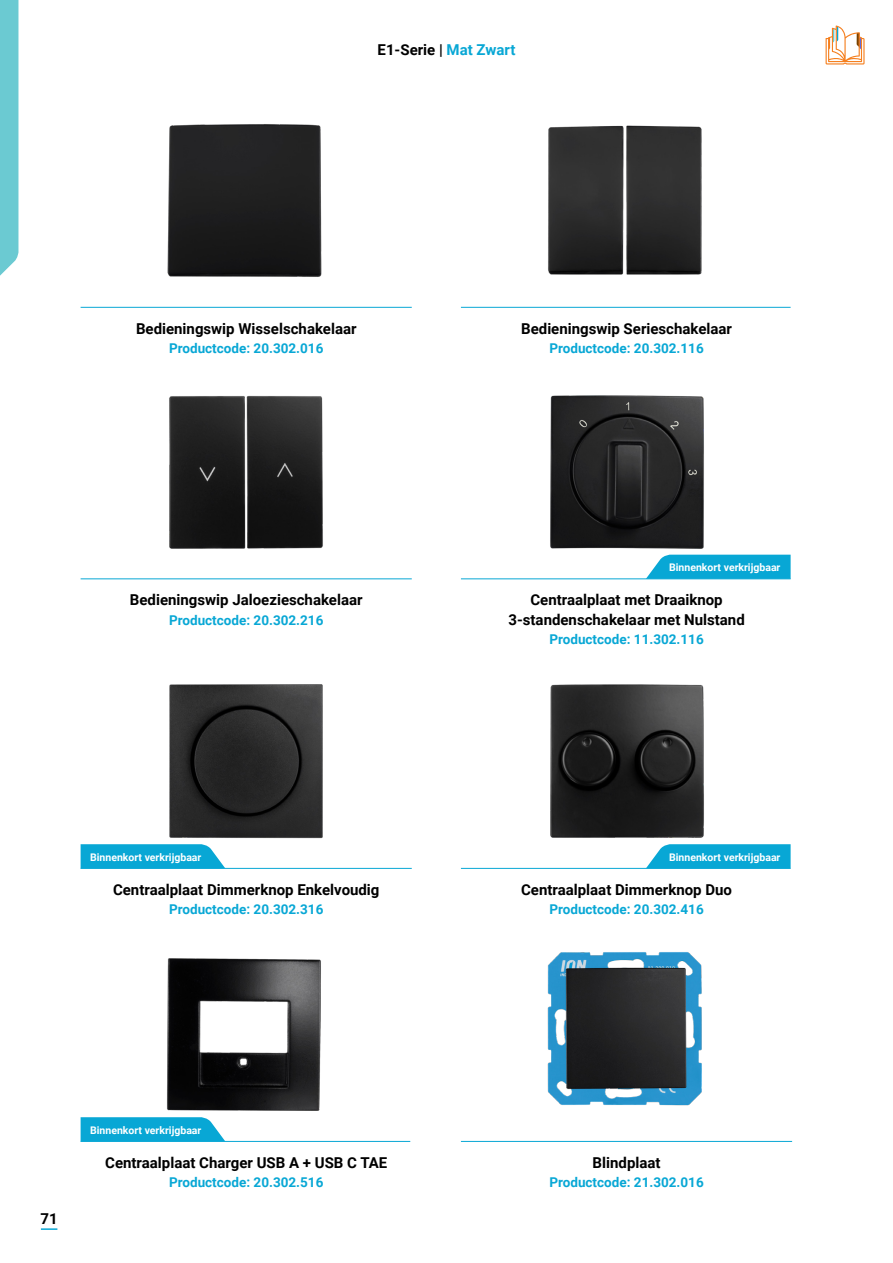
<style>
.page{position:relative;width:893px;height:1263px;background:#fff}
.page>*{position:absolute;margin:0;border:0;box-sizing:border-box;transform-origin:0 0}
.t1{font:700 15px/19.5px "Roboto";color:#000;text-align:center}
.t2{font:700 13.5px "Roboto";color:#08a7d5}
.t3{font:700 10.5px "Roboto";color:#fff}
.s1{color:#08a7d5}
</style>
<div class="page">
<div style="left:0;top:0;width:18px;height:276px;background:#6bcad2"></div>
<svg style="left:41px;top:1228px;width:16px;height:2px"></svg>
<img style="left:550px;top:684px;width:154px;height:154px">
<hr style="left:461px;top:868px;width:330px;height:1px;background:#08a7d5">
<img style="left:169px;top:684px;width:154px;height:155px">
<hr style="left:81px;top:868px;width:331px;height:1px;background:#08a7d5">
<img style="left:548px;top:125px;width:154px;height:150px">
<hr style="left:461px;top:307px;width:330px;height:1px;background:#08a7d5">
<img style="left:167px;top:124px;width:155px;height:153px">
<hr style="left:81px;top:307px;width:331px;height:1px;background:#08a7d5">
<img style="left:550px;top:395px;width:172px;height:160px">
<hr style="left:461px;top:578px;width:330px;height:1px;background:#08a7d5">
<img style="left:169px;top:395px;width:154px;height:154px">
<hr style="left:81px;top:578px;width:331px;height:1px;background:#08a7d5">
<img style="left:167px;top:958px;width:154px;height:153px">
<hr style="left:81px;top:1141px;width:329px;height:1px;background:#08a7d5">
<img style="left:547px;top:952px;width:155px;height:154px">
<hr style="left:461px;top:1141px;width:331px;height:1px;background:#08a7d5">
<svg style="left:646px;top:555px;width:145px;height:24px;background:#18acd7"></svg>
<svg style="left:81px;top:1117px;width:144px;height:24px;background:#19add8"></svg>
<svg style="left:81px;top:844px;width:144px;height:24px;background:#19add8"></svg>
<svg style="left:646px;top:844px;width:145px;height:24px;background:#1aadd8"></svg>
<svg style="left:826px;top:26px;width:38px;height:39px"></svg>
<p class="t1" style="left:378px;top:39px;width:139px">E1-Serie | <span class="s1">Mat Zwart</span></p>
<p class="t1" style="left:136px;top:318px;width:222px">Bedieningswip Wisselschakelaar</p>
<p class="t2" style="left:169px;top:339px;width:156px">Productcode: 20.302.016</p>
<p class="t1" style="left:130px;top:589px;width:234px">Bedieningswip Jaloezieschakelaar</p>
<p class="t2" style="left:169px;top:610px;width:156px">Productcode: 20.302.216</p>
<p class="t1" style="left:521px;top:318px;width:212px">Bedieningswip Serieschakelaar</p>
<p class="t2" style="left:549px;top:339px;width:156px">Productcode: 20.302.116</p>
<p class="t3" style="left:669px;top:560px;width:113px">Binnenkort verkrijgbaar</p>
<p class="t1" style="left:508px;top:589px;width:238px">Centraalplaat met Draaiknop<br>3-standenschakelaar met Nulstand</p>
<p class="t2" style="left:549px;top:630px;width:156px">Productcode: 11.302.116</p>
<p class="t3" style="left:90px;top:849px;width:113px">Binnenkort verkrijgbaar</p>
<p class="t3" style="left:669px;top:849px;width:113px">Binnenkort verkrijgbaar</p>
<p class="t1" style="left:113px;top:879px;width:268px">Centraalplaat Dimmerknop Enkelvoudig</p>
<p class="t2" style="left:169px;top:900px;width:156px">Productcode: 20.302.316</p>
<p class="t1" style="left:521px;top:879px;width:212px">Centraalplaat Dimmerknop Duo</p>
<p class="t2" style="left:549px;top:900px;width:156px">Productcode: 20.302.416</p>
<p class="t1" style="left:41px;top:1208px;width:19px">71</p>
<p class="t3" style="left:90px;top:1122px;width:113px">Binnenkort verkrijgbaar</p>
<p class="t1" style="left:105px;top:1152px;width:284px">Centraalplaat Charger USB A + USB C TAE</p>
<p class="t2" style="left:169px;top:1173px;width:156px">Productcode: 20.302.516</p>
<p class="t1" style="left:593px;top:1152px;width:69px">Blindplaat</p>
<p class="t2" style="left:549px;top:1173px;width:156px">Productcode: 21.302.016</p>
</div>
